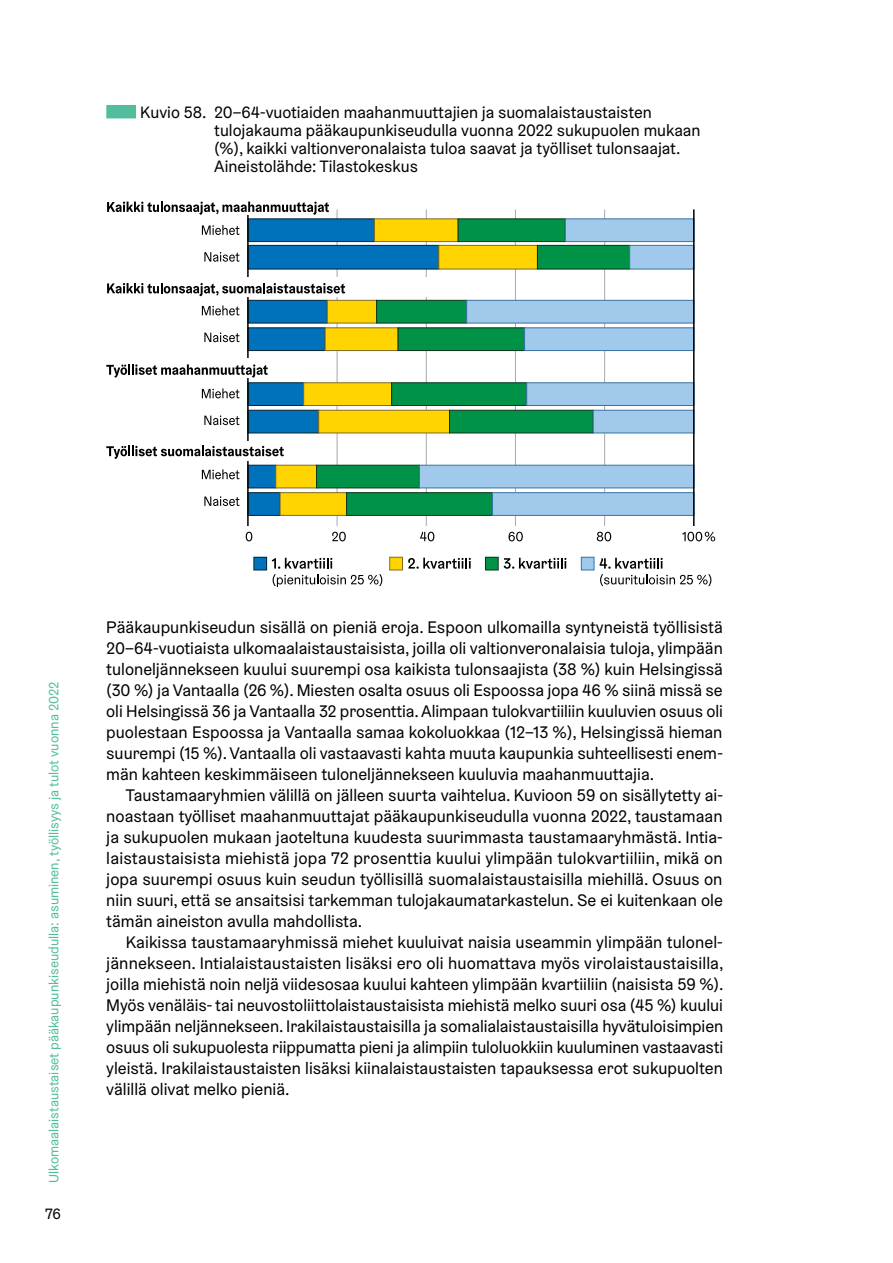
<style>
.page{position:relative;width:893px;height:1263px;background:#fff}
.page>*{position:absolute;margin:0;border:0;box-sizing:border-box;transform-origin:0 0}
.C_Leipäteksti{font:16.8px/21px "Helsinki Grotesk";color:#000;text-align:justify}
.C_Leipäteksti__1__kpl{font:16.8px/21px "Helsinki Grotesk";color:#000;text-align:justify}
.C_Kuvateksti{font:16.5px/18px "Helsinki Grotesk";color:#000}
.t1{font:15px "Helsinki Grotesk";color:#000}
.t2{font:13.5px "Helsinki Grotesk";color:#51be9d}
</style>
<div class="page">
<div style="left:106px;top:105px;width:30px;height:13px;background:#51be9d"></div>
<hr style="left:337px;top:209px;width:1px;height:317px;background:#a7a9ac">
<hr style="left:426px;top:209px;width:1px;height:317px;background:#a7a9ac">
<hr style="left:515px;top:209px;width:1px;height:317px;background:#a7a9ac">
<hr style="left:604px;top:209px;width:1px;height:317px;background:#a7a9ac">
<svg style="left:202px;top:225px;width:38px;height:10px"></svg>
<svg style="left:204px;top:252px;width:36px;height:10px"></svg>
<svg style="left:202px;top:305px;width:38px;height:10px"></svg>
<svg style="left:204px;top:332px;width:36px;height:10px"></svg>
<svg style="left:202px;top:388px;width:38px;height:10px"></svg>
<svg style="left:204px;top:415px;width:36px;height:10px"></svg>
<svg style="left:202px;top:469px;width:38px;height:10px"></svg>
<svg style="left:204px;top:496px;width:36px;height:10px"></svg>
<svg style="left:249px;top:218px;width:26px;height:298px"></svg>
<svg style="left:275px;top:218px;width:41px;height:298px"></svg>
<svg style="left:316px;top:218px;width:103px;height:298px"></svg>
<svg style="left:419px;top:218px;width:274px;height:298px"></svg>
<div style="left:254px;top:557px;width:13px;height:13px;background:#0072bc"></div>
<div style="left:253px;top:557px;width:14px;height:13px;border:1px solid #002435"></div>
<svg style="left:272px;top:558px;width:110px;height:29px"></svg>
<div style="left:390px;top:557px;width:12px;height:13px;background:#ffd400"></div>
<div style="left:389px;top:557px;width:14px;height:13px;border:1px solid #826b23"></div>
<svg style="left:408px;top:558px;width:63px;height:11px"></svg>
<div style="left:485px;top:557px;width:13px;height:13px;background:#009247"></div>
<div style="left:485px;top:557px;width:14px;height:13px;border:1px solid #09341a"></div>
<svg style="left:504px;top:558px;width:62px;height:11px"></svg>
<div style="left:581px;top:557px;width:13px;height:13px;background:#a0c9ec"></div>
<div style="left:581px;top:557px;width:13px;height:13px;border:1px solid #3874a1"></div>
<svg style="left:599px;top:558px;width:112px;height:28px"></svg>
<svg style="left:246px;top:532px;width:6px;height:9px"></svg>
<svg style="left:332px;top:532px;width:14px;height:9px"></svg>
<svg style="left:420px;top:532px;width:14px;height:9px"></svg>
<svg style="left:508px;top:532px;width:15px;height:9px"></svg>
<svg style="left:597px;top:532px;width:14px;height:9px"></svg>
<svg style="left:682px;top:532px;width:33px;height:9px"></svg>
<hr style="left:693px;top:209px;width:2px;height:317px;background:#000">
<hr style="left:247px;top:209px;width:2px;height:317px;background:#000">
<div style="left:235px;top:277px;width:208px;height:19px;background:#fff"></div>
<div style="left:235px;top:358px;width:27px;height:20px;background:#fff"></div>
<div style="left:235px;top:441px;width:27px;height:19px;background:#fff"></div>
<svg style="left:107px;top:283px;width:238px;height:13px"></svg>
<svg style="left:106px;top:364px;width:162px;height:14px"></svg>
<svg style="left:106px;top:446px;width:178px;height:13px"></svg>
<svg style="left:107px;top:202px;width:222px;height:13px"></svg>
<p class="C_Kuvateksti" style="left:214px;top:104px;width:488px;text-indent:-74px">Kuvio 58. 20–64-vuotiaiden maahanmuuttajien ja suomalaistaustaisten tulojakauma pääkaupunkiseudulla vuonna 2022 sukupuolen mukaan (%), kaikki valtionveronalaista tuloa saavat ja työlliset tulonsaajat.<br>Aineistolähde: Tilastokeskus</p>
<p class="t2" style="left:46px;top:1183px;width:503px;rotate:-90deg">Ulkomaalaistaustaiset pääkaupunkiseudulla: asuminen, työllisyys ja tulot vuonna 2022</p>
<p class="t1" style="left:45px;top:1205px;width:17px">76</p>
<p class="C_Leipäteksti__1__kpl" style="left:106px;top:616px;width:618px">Pääkaupunkiseudun sisällä on pieniä eroja. Espoon ulkomailla syntyneistä työllisistä 20–64-vuotiaista ulkomaalaistaustaisista, joilla oli valtionveronalaisia tuloja, ylimpään tuloneljännekseen kuului suurempi osa kaikista tulonsaajista (38 %) kuin Helsingissä (30 %) ja Vantaalla (26 %). Miesten osalta osuus oli Espoossa jopa 46 % siinä missä se oli Helsingissä 36 ja Vantaalla 32 prosenttia. Alimpaan tulokvartiiliin kuuluvien osuus oli puolestaan Espoossa ja Vantaalla samaa kokoluokkaa (12–13 %), Helsingissä hieman suurempi (15 %). Vantaalla oli vastaavasti kahta muuta kaupunkia suhteellisesti enem&shy;män kahteen keskimmäiseen tuloneljännekseen kuuluvia maahanmuuttajia.</p>
<p class="C_Leipäteksti" style="left:106px;top:784px;width:618px;text-indent:20px">Taustamaaryhmien välillä on jälleen suurta vaihtelua. Kuvioon 59 on sisällytetty ai&shy;noastaan työlliset maahanmuuttajat pääkaupunkiseudulla vuonna 2022, taustamaan ja sukupuolen mukaan jaoteltuna kuudesta suurimmasta taustamaaryhmästä. Intia&shy;laistaustaisista miehistä jopa 72 prosenttia kuului ylimpään tulokvartiiliin, mikä on jopa suurempi osuus kuin seudun työllisillä suomalaistaustaisilla miehillä. Osuus on niin suuri, että se ansaitsisi tarkemman tulojakaumatarkastelun. Se ei kuitenkaan ole tämän aineiston avulla mahdollista.</p>
<p class="C_Leipäteksti" style="left:106px;top:931px;width:619px;text-indent:20px">Kaikissa taustamaaryhmissä miehet kuuluivat naisia useammin ylimpään tulonel&shy;jännekseen. Intialaistaustaisten lisäksi ero oli huomattava myös virolaistaustaisilla, joilla miehistä noin neljä viidesosaa kuului kahteen ylimpään kvartiiliin (naisista 59 %).<br>Myös venäläis- tai neuvostoliittolaistaustaisista miehistä melko suuri osa (45 %) kuului ylimpään neljännekseen. Irakilaistaustaisilla ja somalialaistaustaisilla hyvätuloisimpien osuus oli sukupuolesta riippumatta pieni ja alimpiin tuloluokkiin kuuluminen vastaavasti yleistä. Irakilaistaustaisten lisäksi kiinalaistaustaisten tapauksessa erot sukupuolten välillä olivat melko pieniä.</p>
</div>
